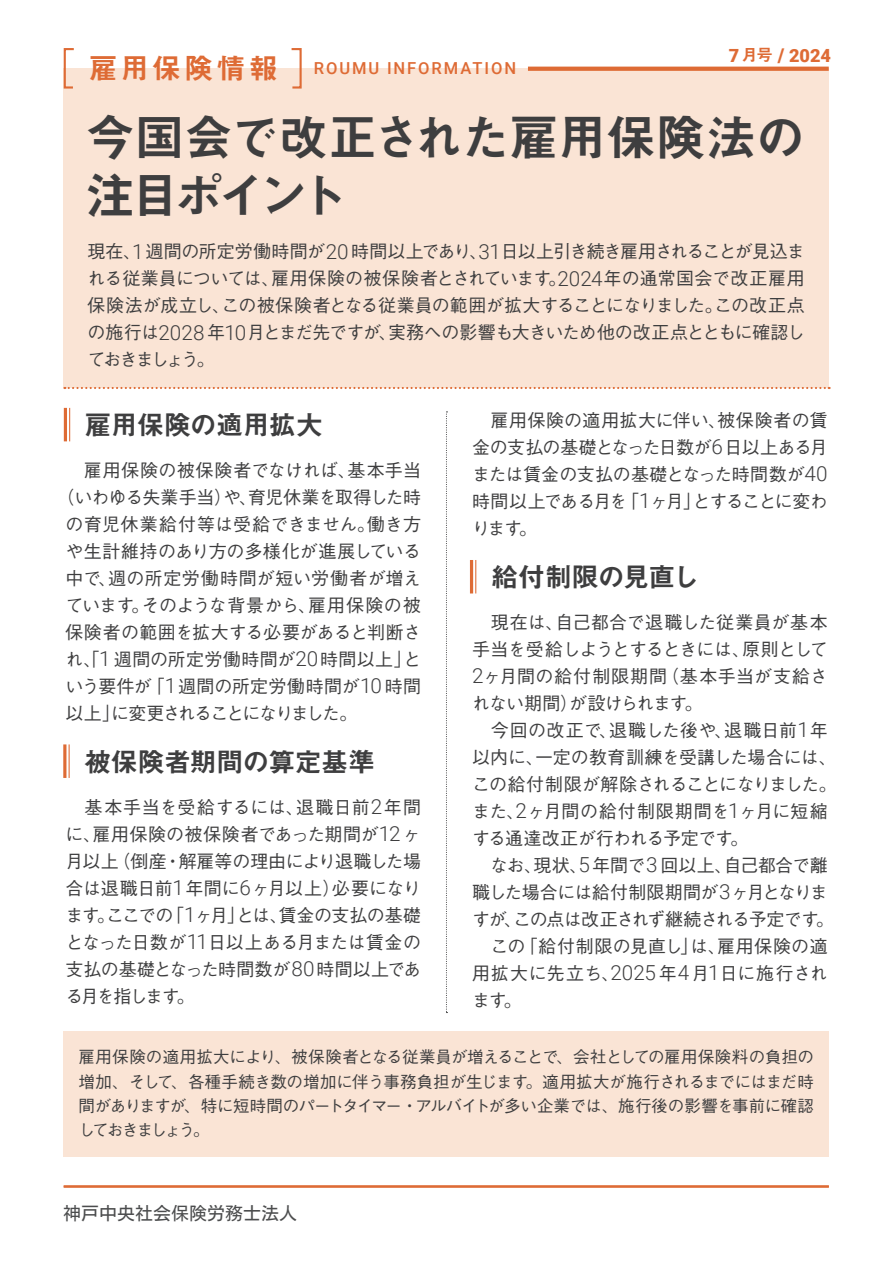
<style>
.page{position:relative;width:893px;height:1263px;background:#fff}
.page>*{position:absolute;margin:0;border:0;box-sizing:border-box;transform-origin:0 0}
.t1{font:49.5px/58.5px "Midashi Go Pr 6 N MB31 90 msp RKSJ H";letter-spacing:-.03em;color:#3e3e3f}
.t2{font:27px "Midashi Go Pr 6 N MB31 90 msp RKSJ H";letter-spacing:-.025em;color:#3e3e3f}
.t3{font:900 18.15px "Roboto";color:#de6b35}
.t4{font:18px/27px "Gothic BBB Pr 6 N Medium 90 msp RKSJ H";letter-spacing:-.015em;color:#3e3e3f;text-align:justify}
.t5{font:18px "Gothic BBB Pr 6 N Medium 90 msp RKSJ H";letter-spacing:.01em;color:#3e3e3f}
.t6{font:18px "Gothic BBB Pr 6 N Medium 90 msp RKSJ H";letter-spacing:-.045em;color:#3e3e3f}
.t7{font:18px "Gothic BBB Pr 6 N Medium 90 msp RKSJ H";letter-spacing:.015em;color:#3e3e3f}
.t8{font:18px "Gothic BBB Pr 6 N Medium 90 msp RKSJ H";letter-spacing:.005em;color:#3e3e3f}
.t9{font:18px "Gothic BBB Pr 6 N Medium 90 msp RKSJ H";letter-spacing:.025em;color:#3e3e3f}
.t10{font:18px "Gothic BBB Pr 6 N Medium 90 msp RKSJ H";letter-spacing:.02em;color:#3e3e3f}
.t11{font:18px "Gothic BBB Pr 6 N Medium 90 msp RKSJ H";letter-spacing:-.105em;color:#3e3e3f}
.t12{font:18px "Motoya L Cedar W3 90 ms RKSJ H";color:#4c4d4e}
.t13{font:16.5px/24.5px "Gothic BBB Pr 6 N Medium 90 msp RKSJ H";letter-spacing:-.05em;color:#3e3e3f;text-align:justify}
.t14{font:500 16.5px "Roboto";letter-spacing:.12em;color:#de6b35}
.s1{font-family:"Midashi Go Pr 6 N MB31 90 msp RKSJ H";font-weight:400;font-size:16.5px}
.s2{font-size:18.9px}
.s3{font-family:"Midashi Go Pr 6 N MB31 90 msp RKSJ H";font-weight:400;font-size:28.8px}
.s4{font-family:"Roboto";font-weight:300;font-size:20.7px}
</style>
<div class="page">
<div style="left:64px;top:69px;width:765px;height:319px;background:#fae4d5"></div>
<svg style="left:64px;top:387px;width:766px;height:2px"></svg>
<svg style="left:528px;top:67px;width:301px;height:4px"></svg>
<svg style="left:63px;top:48px;width:13px;height:42px"></svg>
<svg style="left:289px;top:48px;width:14px;height:41px"></svg>
<hr style="left:64px;top:1185px;width:765px;height:3px;background:#de6b35">
<hr style="left:69px;top:408px;width:1px;height:33px;background:#de6b35">
<hr style="left:64px;top:408px;width:3px;height:33px;background:#de6b35">
<hr style="left:475px;top:560px;width:1px;height:33px;background:#de6b35">
<hr style="left:470px;top:560px;width:3px;height:33px;background:#de6b35">
<hr style="left:69px;top:744px;width:1px;height:34px;background:#de6b35">
<hr style="left:63px;top:744px;width:3px;height:34px;background:#de6b35">
<svg style="left:446px;top:411px;width:1px;height:602px"></svg>
<div style="left:64px;top:1031px;width:765px;height:125px;background:#fae4d5"></div>
<p class="t3" style="left:729px;top:45px;width:104px">7<span class="s1">月号</span> <span class="s2">/</span> 2024</p>
<p class="t14" style="left:89px;top:59px;width:429px"><span class="s3">雇用保険情報　</span>ROUMU INFORMATION</p>
<h1 class="t1" style="left:86px;top:115px;width:721px">今国会で改正された雇用保険法の注目ポイント</h1>
<p class="t4" style="left:88px;top:240px;width:719px">現在、<span class="s4">1</span>週間の所定労働時間が<span class="s4">20</span> 時間以上であり、<span class="s4">31</span>日以上引き続き雇用されることが見込まれる従業員については、雇用保険の被保険者とされています。<span class="s4">2024</span>年の通常国会で改正雇用保険法が成立し、この被保険者となる従業員の範囲が拡大することになりました。この改正点の施行は<span class="s4">2028</span> 年<span class="s4">10</span>月とまだ先ですが、実務への影響も大きいため他の改正点とともに確認しておきましょう。</p>
<h2 class="t2" style="left:85px;top:414px;width:240px">雇用保険の適用拡大</h2>
<p class="t9" style="left:65px;top:463px;width:357px">　雇用保険の被保険者でなければ、基本手当</p>
<p class="t6" style="left:56px;top:490px;width:366px">（いわゆる失業手当）や、育児休業を取得した時</p>
<p class="t5" style="left:65px;top:517px;width:357px">の育児休業給付等は受給できません。働き方</p>
<p class="t5" style="left:65px;top:544px;width:357px">や生計維持のあり方の多様化が進展している</p>
<p class="t10" style="left:65px;top:571px;width:357px">中で、週の所定労働時間が短い労働者が増え</p>
<p class="t4" style="left:65px;top:594px;width:357px">ています。そのような背景から、雇用保険の被</p>
<p class="t4" style="left:65px;top:621px;width:357px">保険者の範囲を拡大する必要があると判断さ</p>
<p class="t7" style="left:65px;top:652px;width:357px">れ、「<span class="s4">1</span> 週間の所定労働時間が<span class="s4">20</span>時間以上」と</p>
<p class="t8" style="left:65px;top:679px;width:357px">いう要件が「<span class="s4">1</span>週間の所定労働時間が<span class="s4">10</span> 時間</p>
<p class="t11" style="left:65px;top:706px;width:293px">以上」に変更されることになりました。</p>
<h2 class="t2" style="left:85px;top:751px;width:292px">被保険者期間の算定基準</h2>
<p class="t4" style="left:65px;top:796px;width:357px">　基本手当を受給するには、退職日前<span class="s4">2</span>年間に、雇用保険の被保険者であった期間が<span class="s4">12</span>ヶ月以上（倒産・解雇等の理由により退職した場合は退職日前<span class="s4">1</span>年間に<span class="s4">6</span>ヶ月以上）必要になります。ここでの「<span class="s4">1</span>ヶ月」とは、賃金の支払の基礎となった日数が<span class="s4">11</span>日以上ある月または賃金の支払の基礎となった時間数が<span class="s4">80</span>時間以上である月を指します。</p>
<p class="t4" style="left:472px;top:409px;width:357px">　雇用保険の適用拡大に伴い、被保険者の賃金の支払の基礎となった日数が<span class="s4">6</span>日以上ある月または賃金の支払の基礎となった時間数が<span class="s4">40</span>時間以上である月を「<span class="s4">1</span>ヶ月」とすることに変わります。</p>
<h2 class="t2" style="left:491px;top:566px;width:210px">給付制限の見直し</h2>
<p class="t4" style="left:472px;top:611px;width:366px;text-align:left">　現在は、自己都合で退職した従業員が基本手当を受給しようとするときには、原則として<br><span class="s4">2</span>ヶ月間の給付制限期間（基本手当が支給されない期間）が設けられます。<br>　今回の改正で、退職した後や、退職日前<span class="s4">1</span>年以内に、一定の教育訓練を受講した場合には、この給付制限が解除されることになりました。また、<span class="s4">2</span>ヶ月間の給付制限期間を<span class="s4">1</span>ヶ月に短縮する通達改正が行われる予定です。<br>　なお、現状、<span class="s4">5</span>年間で<span class="s4">3</span> 回以上、自己都合で離職した場合には給付制限期間が<span class="s4">3</span>ヶ月となりますが、この点は改正されず継続される予定です。　この「給付制限の見直し」は、雇用保険の適用拡大に先立ち、<span class="s4">2025</span>年<span class="s4">4</span>月<span class="s4">1</span>日に施行されます。</p>
<p class="t13" style="left:79px;top:1047px;width:737px">雇用保険の適用拡大により、被保険者となる従業員が増えることで、会社としての雇用保険料の負担の増加、そして、各種手続き数の増加に伴う事務負担が生じます。適用拡大が施行されるまでにはまだ時間がありますが、特に短時間のパートタイマー・アルバイトが多い企業では、施行後の影響を事前に確認しておきましょう。</p>
<p class="t12" style="left:63px;top:1204px;width:235px">神戸中央社会保険労務士法人</p>
</div>
